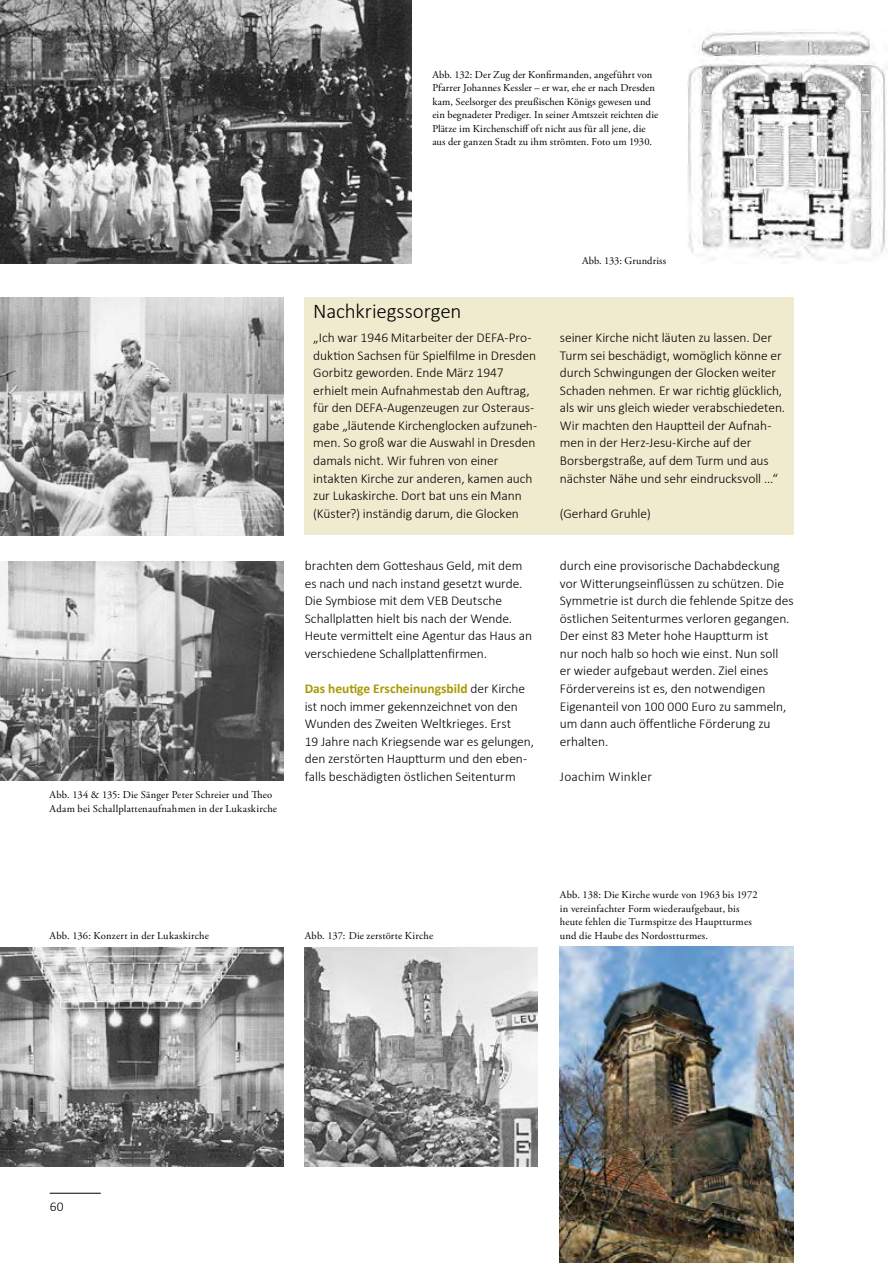
<style>
.page{position:relative;width:893px;height:1263px;background:#fff}
.page>*{position:absolute;margin:0;border:0;box-sizing:border-box;transform-origin:0 0}
.t1{font:300 21px "Calibri";letter-spacing:-.005em;color:#000}
.t2{font:300 13.5px/17.5px "Calibri";letter-spacing:-.005em;color:#000}
.t3{font:300 13.5px "Calibri";letter-spacing:.015em;color:#000}
.t4{font:10.5px/13.5px "Adobe Garamond Pro";letter-spacing:.015em;color:#000}
.s1{font-weight:700;color:#a89b00}
</style>
<div class="page">
<hr style="left:50px;top:1193px;width:51px;height:1px;background:#000">
<img style="left:687px;top:31px;width:200px;height:229px">
<img style="left:305px;top:948px;width:232px;height:218px">
<img style="left:0;top:0;width:411px;height:264px">
<img style="left:0;top:298px;width:283px;height:237px">
<img style="left:0;top:948px;width:283px;height:219px">
<img style="left:0;top:561px;width:283px;height:220px">
<img style="left:560px;top:946px;width:234px;height:317px">
<div style="left:305px;top:298px;width:489px;height:237px;background:#f0ebce"></div>
<p class="t4" style="left:432px;top:68px;width:227px">Abb. 132: Der Zug der Konfirmanden, angeführt von Pfarrer Johannes Kessler – er war, ehe er nach Dresden kam, Seelsorger des preußischen Königs gewesen und ein begnadeter Prediger. In seiner Amtszeit reichten die Plätze im Kirchenschiff oft nicht aus für all jene, die aus der ganzen Stadt zu ihm strömten. Foto um 1930.</p>
<p class="t4" style="left:50px;top:788px;width:229px">Abb. 134 &amp; 135: Die Sänger Peter Schreier und Theo<br>Adam bei Schallplattenaufnahmen in der Lukaskirche</p>
<p class="t4" style="left:582px;top:254px;width:86px">Abb. 133: Grundriss</p>
<h1 class="t1" style="left:313px;top:298px;width:150px">Nachkriegssorgen</h1>
<p class="t2" style="left:313px;top:329px;width:225px">„Ich war 1946 Mitarbeiter der DEFA-Pro&shy;duktion Sachsen für Spielfilme in Dresden Gorbitz geworden. Ende März 1947 erhielt mein Aufnahmestab den Auftrag, für den DEFA-Augenzeugen zur Osteraus&shy;gabe „läutende Kirchenglocken aufzuneh&shy;men. So groß war die Auswahl in Dresden damals nicht. Wir fuhren von einer intakten Kirche zur anderen, kamen auch zur Lukaskirche. Dort bat uns ein Mann (Küster?) inständig darum, die Glocken</p>
<p class="t2" style="left:560px;top:329px;width:227px">seiner Kirche nicht läuten zu lassen. Der Turm sei beschädigt, womöglich könne er durch Schwingungen der Glocken weiter Schaden nehmen. Er war richtig glücklich, als wir uns gleich wieder verabschiedeten.<br>Wir machten den Hauptteil der Aufnah&shy;men in der Herz-Jesu-Kirche auf der Borsbergstraße, auf dem Turm und aus nächster Nähe und sehr eindrucksvoll ...“</p>
<p class="t2" style="left:560px;top:504px;width:92px">(Gerhard Gruhle)</p>
<p class="t2" style="left:305px;top:557px;width:229px">brachten dem Gotteshaus Geld, mit dem es nach und nach instand gesetzt wurde.<br>Die Symbiose mit dem VEB Deutsche Schallplatten hielt bis nach der Wende.<br>Heute vermittelt eine Agentur das Haus an verschiedene Schallplattenfirmen.</p>
<p class="t2" style="left:305px;top:680px;width:231px"><span class="s1">Das heutige Erscheinungsbild</span> der Kirche ist noch immer gekennzeichnet von den Wunden des Zweiten Weltkrieges. Erst<br>19 Jahre nach Kriegsende war es gelungen, den zerstörten Hauptturm und den eben&shy;falls beschädigten östlichen Seitenturm</p>
<p class="t2" style="left:560px;top:557px;width:235px">durch eine provisorische Dachabdeckung vor Witterungseinflüssen zu schützen. Die Symmetrie ist durch die fehlende Spitze des östlichen Seitenturmes verloren gegangen.<br>Der einst 83 Meter hohe Hauptturm ist<br>nur noch halb so hoch wie einst. Nun soll<br>er wieder aufgebaut werden. Ziel eines Fördervereins ist es, den notwendigen Eigenanteil von 100 000 Euro zu sammeln, um dann auch öffentliche Förderung zu erhalten.</p>
<p class="t3" style="left:560px;top:768px;width:94px">Joachim Winkler</p>
<p class="t4" style="left:50px;top:929px;width:161px">Abb. 136: Konzert in der Lukaskirche</p>
<p class="t4" style="left:305px;top:929px;width:130px">Abb. 137: Die zerstörte Kirche</p>
<p class="t4" style="left:560px;top:888px;width:199px">Abb. 138: Die Kirche wurde von 1963 bis 1972 in vereinfachter Form wiederaufgebaut, bis heute fehlen die Turmspitze des Hauptturmes und die Haube des Nordostturmes.</p>
<p class="t2" style="left:50px;top:1197px;width:15px">60</p>
</div>
